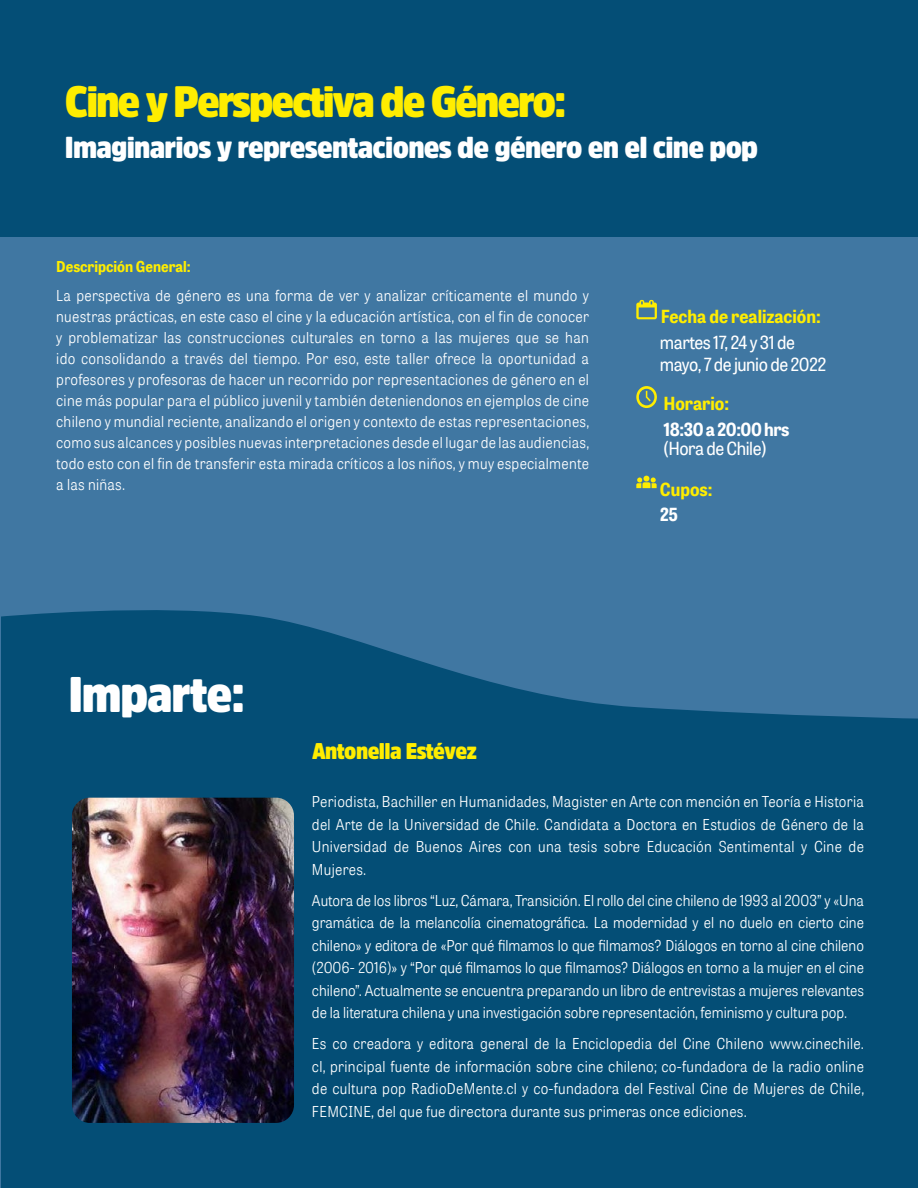
<style>
.page{position:relative;width:918px;height:1188px;background:#4077a2}
.page>*{position:absolute;margin:0;border:0;box-sizing:border-box;transform-origin:0 0}
.t1{font:900 49.5px "Amsi Pro Narw";letter-spacing:-.025em;color:#fff}
.t2{font:900 43.5px "Amsi Pro Narw";letter-spacing:-.05em;color:#ffed00}
.t3{font:900 30px "Amsi Pro Narw";letter-spacing:-.025em;color:#fff}
.t4{font:900 22.5px "Amsi Pro Narw";letter-spacing:-.025em;color:#ffed00}
.t5{font:18px/21px "Tablet Gothic Narrow";letter-spacing:-.025em;color:#fff}
.t6{font:700 18px "Tablet Gothic Narrow";color:#ffed00}
.t7{font:700 18px "Tablet Gothic Narrow";letter-spacing:-.025em;color:#fff}
.t8{font:15px/22.5px "Tablet Gothic Narrow Lt";letter-spacing:.02em;color:#fff;text-align:justify}
.t9{font:700 15px "Tablet Gothic Narrow";color:#ffed00}
</style>
<div class="page">
<svg style="left:636px;top:386px;width:21px;height:22px"></svg>
<svg style="left:636px;top:300px;width:21px;height:19px"></svg>
<svg style="left:636px;top:476px;width:21px;height:12px"></svg>
<svg style="left:1px;top:610px;width:917px;height:578px;background:#0a527a"></svg>
<img style="left:72px;top:798px;width:222px;height:325px">
<div style="left:0;top:0;width:918px;height:237px;background:#044e76"></div>
<h2 class="t2" style="left:65px;top:72px;width:503px">Cine y Perspectiva de Género:</h2>
<h3 class="t3" style="left:65px;top:127px;width:695px">Imaginarios y representaciones de género en el cine pop</h3>
<p class="t9" style="left:56px;top:256px;width:136px">Descripción General:</p>
<p class="t8" style="left:56px;top:285px;width:534px;line-height:21px">La perspectiva de género es una forma de ver y analizar críticamente el mundo y nuestras prácticas, en este caso el cine y la educación artística, con el fin de conocer y problematizar las construcciones culturales en torno a las mujeres que se han ido consolidando a través del tiempo. Por eso, este taller ofrece la oportunidad a profesores y profesoras de hacer un recorrido por representaciones de género en el cine más popular para el público juvenil y también deteniendonos en ejemplos de cine chileno y mundial reciente, analizando el origen y contexto de estas representaciones, como sus alcances y posibles nuevas interpretaciones desde el lugar de las audiencias, todo esto con el fin de transferir esta mirada críticos a los niños, y muy especialmente a las niñas.</p>
<h1 class="t1" style="left:68px;top:660px;width:178px">Imparte:</h1>
<h3 class="t4" style="left:312px;top:736px;width:167px">Antonella Estévez</h3>
<p class="t6" style="left:661px;top:304px;width:162px">Fecha de realización:</p>
<p class="t5" style="left:660px;top:332px;width:168px">martes 17, 24 y 31 de mayo, 7 de junio de 2022</p>
<p class="t6" style="left:663px;top:391px;width:67px">Horario:</p>
<p class="t7" style="left:663px;top:417px;width:128px">18:30 a 20:00 hrs</p>
<p class="t5" style="left:663px;top:438px;width:105px">(Hora de Chile)</p>
<p class="t6" style="left:660px;top:477px;width:54px">Cupos:</p>
<p class="t7" style="left:660px;top:502px;width:20px">25</p>
<p class="t8" style="left:312px;top:790px;width:554px">Periodista, Bachiller en Humanidades, Magister en Arte con mención en Teoría e Historia del Arte de la Universidad de Chile. Candidata a Doctora en Estudios de Género de la Universidad de Buenos Aires con una tesis sobre Educación Sentimental y Cine de Mujeres.</p>
<p class="t8" style="left:312px;top:889px;width:554px">Autora de los libros “Luz, Cámara, Transición. El rollo del cine chileno de 1993 al 2003” y «Una gramática de la melancolía cinematográfica. La modernidad y el no duelo en cierto cine chileno» y editora de «Por qué filmamos lo que filmamos? Diálogos en torno al cine chileno (2006- 2016)» y “Por qué filmamos lo que filmamos? Diálogos en torno a la mujer en el cine chileno”. Actualmente se encuentra preparando un libro de entrevistas a mujeres relevantes de la literatura chilena y una investigación sobre representación, feminismo y cultura pop.</p>
<p class="t8" style="left:312px;top:1032px;width:554px">Es co creadora y editora general de la Enciclopedia del Cine Chileno www.cinechile. cl, principal fuente de información sobre cine chileno; co-fundadora de la radio online de cultura pop RadioDeMente.cl y co-fundadora del Festival Cine de Mujeres de Chile, FEMCINE, del que fue directora durante sus primeras once ediciones.</p>
</div>
